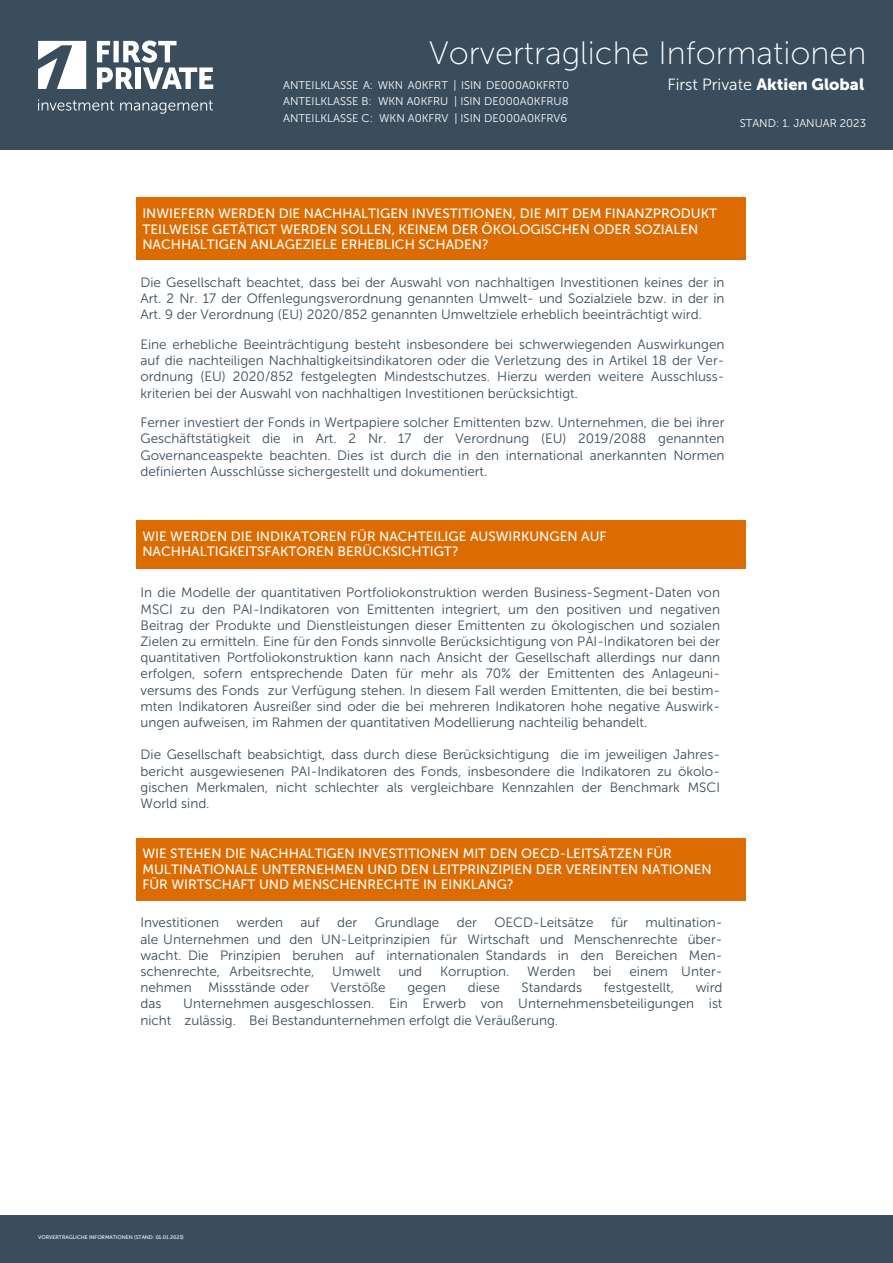
<style>
.page{position:relative;width:893px;height:1263px;background:#fff}
.page>*{position:absolute;margin:0;border:0;box-sizing:border-box;transform-origin:0 0}
.t1{font:32.4px "Museo Sans 100";color:#fff}
.t2{font:16.2px "Museo Sans 300";color:#fff}
.t3{font:13.5px/16.2px "Museo Sans 300 Embeddable";color:#394d5c;text-align:justify}
.t4{font:13.5px/15.6px "Museo Sans 500";color:#fff}
.t5{font:11.25px/16.5px "Museo Sans 300";color:#fff}
.t6{font:5.25px "Museo Sans 500";color:#fff}
.s1{font-family:"Museo Sans 900"}
</style>
<div class="page">
<div style="left:0;top:1215px;width:893px;height:48px;background:#394d5c"></div>
<div style="left:0;top:0;width:893px;height:150px;background:#394d5c"></div>
<svg style="left:38px;top:100px;width:175px;height:14px"></svg>
<svg style="left:97px;top:41px;width:116px;height:48px"></svg>
<svg style="left:38px;top:41px;width:48px;height:48px"></svg>
<div style="left:136px;top:520px;width:609px;height:48px;background:#dc6b02"></div>
<div style="left:136px;top:198px;width:609px;height:62px;background:#dc6b02"></div>
<div style="left:136px;top:838px;width:609px;height:62px;background:#dc6b02"></div>
<h1 class="t1" style="left:429px;top:36px;width:439px">Vorvertragliche Informationen</h1>
<p class="t5" style="left:283px;top:77px;width:288px">ANTEILKLASSE A: WKN A0KFRT | ISIN DE000A0KFRT0</p>
<p class="t2" style="left:667px;top:76px;width:198px">First Private <span class="s1">Aktien Global</span></p>
<p class="t5" style="left:283px;top:93px;width:287px">ANTEILKLASSE B: WKN A0KFRU | ISIN DE000A0KFRU8<br>ANTEILKLASSE C: WKN A0KFRV | ISIN DE000A0KFRV6</p>
<p class="t5" style="left:740px;top:115px;width:128px">STAND: 1. JANUAR 2023</p>
<p class="t4" style="left:142px;top:206px;width:576px">INWIEFERN WERDEN DIE NACHHALTIGEN INVESTITIONEN, DIE MIT DEM FINANZPRODUKT<br>TEILWEISE GETÄTIGT WERDEN SOLLEN, KEINEM DER ÖKOLOGISCHEN ODER SOZIALEN<br>NACHHALTIGEN ANLAGEZIELE ERHEBLICH SCHADEN?</p>
<p class="t3" style="left:140px;top:274px;width:586px">Die Gesellschaft beachtet, dass bei der Auswahl von nachhaltigen Investitionen keines der in Art. 2 Nr. 17 der Offenlegungsverordnung genannten Umwelt- und Sozialziele bzw. in der in Art. 9 der Verordnung (EU) 2020/852 genannten Umweltziele erheblich beeinträchtigt wird.</p>
<p class="t3" style="left:140px;top:336px;width:586px">Eine erhebliche Beeinträchtigung besteht insbesondere bei schwerwiegenden Auswirkungen auf die nachteiligen Nachhaltigkeitsindikatoren oder die Verletzung des in Artikel 18 der Ver&shy;ordnung (EU) 2020/852 festgelegten Mindestschutzes. Hierzu werden weitere Ausschluss&shy;kriterien bei der Auswahl von nachhaltigen Investitionen berücksichtigt.</p>
<p class="t3" style="left:140px;top:415px;width:586px">Ferner investiert der Fonds in Wertpapiere solcher Emittenten bzw. Unternehmen, die bei ihrer Geschäftstätigkeit die in Art. 2 Nr. 17 der Verordnung (EU) 2019/2088 genannten Governanceaspekte beachten. Dies ist durch die in den international anerkannten Normen definierten Ausschlüsse sichergestellt und dokumentiert.</p>
<p class="t4" style="left:142px;top:528px;width:466px">WIE WERDEN DIE INDIKATOREN FÜR NACHTEILIGE AUSWIRKUNGEN AUF<br>NACHHALTIGKEITSFAKTOREN BERÜCKSICHTIGT?</p>
<p class="t3" style="left:141px;top:585px;width:581px">In die Modelle der quantitativen Portfoliokonstruktion werden Business-Segment-Daten von MSCI zu den PAI-Indikatoren von Emittenten integriert, um den positiven und negativen Beitrag der Produkte und Dienstleistungen dieser Emittenten zu ökologischen und sozialen Zielen zu ermitteln. Eine für den Fonds sinnvolle Berücksichtigung von PAI-Indikatoren bei der quantitativen Portfoliokonstruktion kann nach Ansicht der Gesellschaft allerdings nur dann erfolgen, sofern entsprechende Daten für mehr als 70% der Emittenten des Anlageuni&shy;versums des Fonds zur Verfügung stehen. In diesem Fall werden Emittenten, die bei bestim&shy;mten Indikatoren Ausreißer sind oder die bei mehreren Indikatoren hohe negative Auswirk&shy;ungen aufweisen, im Rahmen der quantitativen Modellierung nachteilig behandelt.</p>
<p class="t3" style="left:141px;top:747px;width:581px">Die Gesellschaft beabsichtigt, dass durch diese Berücksichtigung die im jeweiligen Jahres&shy;bericht ausgewiesenen PAI-Indikatoren des Fonds, insbesondere die Indikatoren zu ökolo&shy;gischen Merkmalen, nicht schlechter als vergleichbare Kennzahlen der Benchmark MSCI World sind.</p>
<p class="t4" style="left:142px;top:846px;width:571px">WIE STEHEN DIE NACHHALTIGEN INVESTITIONEN MIT DEN OECD-LEITSÄTZEN FÜR<br>MULTINATIONALE UNTERNEHMEN UND DEN LEITPRINZIPIEN DER VEREINTEN NATIONEN<br>FÜR WIRTSCHAFT UND MENSCHENRECHTE IN EINKLANG?</p>
<p class="t3" style="left:140px;top:915px;width:80px">Investitionen</p>
<p class="t3" style="left:237px;top:915px;width:48px">werden</p>
<p class="t3" style="left:301px;top:915px;width:21px">auf</p>
<p class="t3" style="left:337px;top:915px;width:22px">der</p>
<p class="t3" style="left:375px;top:915px;width:66px">Grundlage</p>
<p class="t3" style="left:457px;top:915px;width:22px">der</p>
<p class="t3" style="left:494px;top:915px;width:101px">OECD-Leitsätze</p>
<p class="t3" style="left:611px;top:915px;width:19px">für</p>
<p class="t3" style="left:140px;top:915px;width:584px;text-indent:505px">multination&shy;ale Unternehmen und den UN-Leitprinzipien für Wirtschaft und Menschenrechte über&shy;wacht. Die Prinzipien beruhen auf internationalen Standards in den Bereichen Men&shy;schenrechte, Arbeitsrechte,</p>
<p class="t3" style="left:332px;top:963px;width:50px">Umwelt</p>
<p class="t3" style="left:398px;top:963px;width:25px">und</p>
<p class="t3" style="left:440px;top:963px;width:71px">Korruption.</p>
<p class="t3" style="left:527px;top:963px;width:50px">Werden</p>
<p class="t3" style="left:593px;top:963px;width:20px">bei</p>
<p class="t3" style="left:629px;top:963px;width:94px">einem Unter-</p>
<p class="t3" style="left:140px;top:979px;width:170px">nehmen Missstände oder</p>
<p class="t3" style="left:331px;top:979px;width:56px">Verstöße</p>
<p class="t3" style="left:407px;top:979px;width:40px">gegen</p>
<p class="t3" style="left:468px;top:979px;width:33px">diese</p>
<p class="t3" style="left:522px;top:979px;width:62px">Standards</p>
<p class="t3" style="left:604px;top:979px;width:72px">festgestellt,</p>
<p class="t3" style="left:696px;top:979px;width:28px">wird</p>
<p class="t3" style="left:140px;top:996px;width:22px">das</p>
<p class="t3" style="left:140px;top:996px;width:584px;text-indent:43px">Unternehmen ausgeschlossen. Ein Erwerb von Unternehmensbeteiligungen ist nicht zulässig. Bei Bestandunternehmen erfolgt die Veräußerung.</p>
<p class="t6" style="left:38px;top:1234px;width:147px">VORVERTRAGLICHE INFORMATIONEN (STAND: 01.01.2023)</p>
</div>
